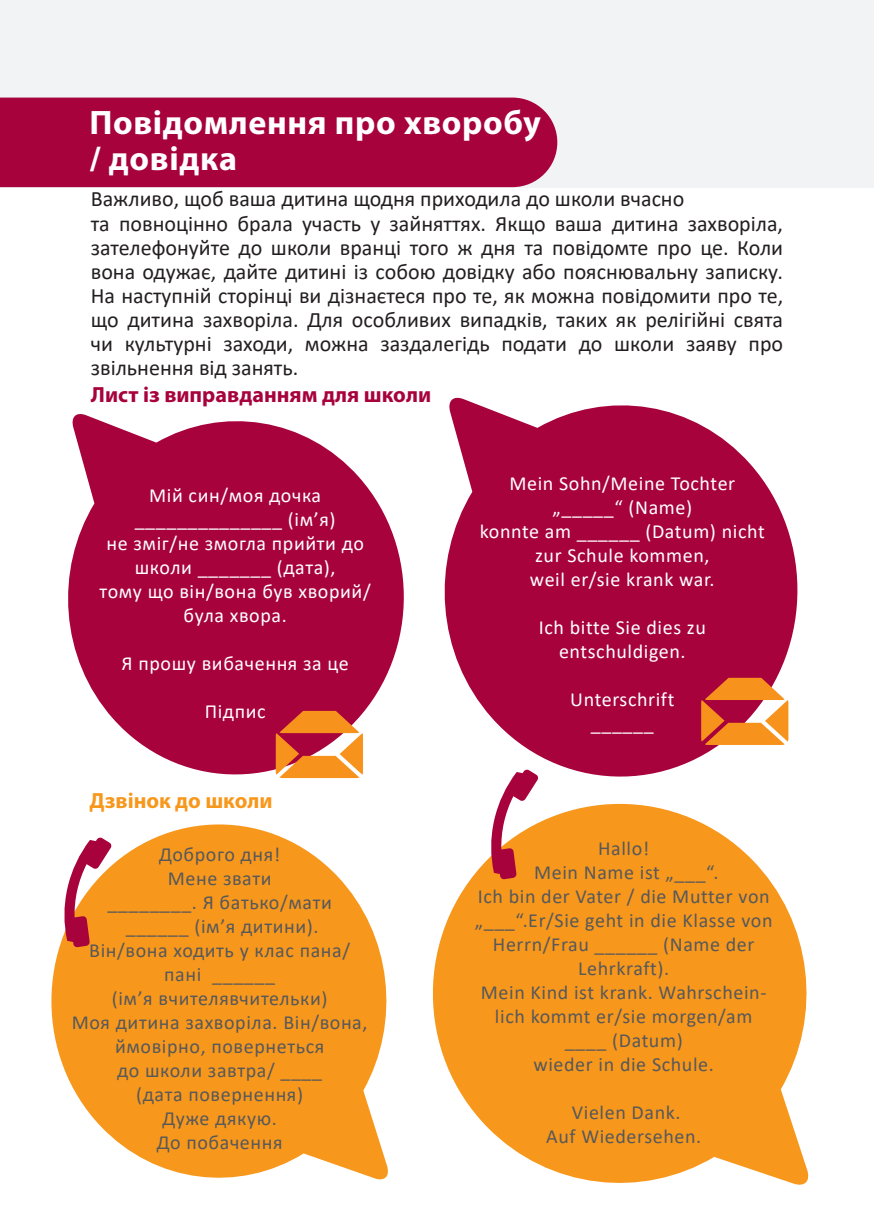
<style>
.page{position:relative;width:874px;height:1225px;background:#fff}
.page>*{position:absolute;margin:0;border:0;box-sizing:border-box;transform-origin:0 0}
.t1{font:700 34px/36px "Myriad Pro";letter-spacing:.02em;color:#fff}
.t2{font:22px/24px "Calibri";color:#231f20}
.t3{font:700 22px "Myriad Pro";color:#a7023c}
.t4{font:700 22px "Myriad Pro";color:#f7981d}
.t5{font:20px/24px "Calibri";letter-spacing:.03em;color:#57585a;text-align:center}
.t6{font:20px/24px "Calibri";letter-spacing:.03em;color:#fff;text-align:center}
</style>
<div class="page">
<div style="left:0;top:0;width:873px;height:187px;background:#f2f3f4"></div>
<div style="left:0;top:98px;width:557px;height:89px;background:#a7023c"></div>
<svg style="left:51px;top:824px;width:337px;height:356px;fill:#f7981d"></svg>
<svg style="left:63px;top:837px;width:49px;height:110px"></svg>
<svg style="left:68px;top:414px;width:336px;height:365px;fill:#a7023c"></svg>
<svg style="left:275px;top:711px;width:88px;height:67px;background:#e37c45"></svg>
<svg style="left:432px;top:803px;width:377px;height:382px;fill:#f7981d"></svg>
<svg style="left:490px;top:796px;width:48px;height:83px"></svg>
<svg style="left:444px;top:397px;width:354px;height:399px;fill:#a7023c"></svg>
<svg style="left:700px;top:678px;width:88px;height:67px;background:#e37d45"></svg>
<h1 class="t1" style="left:89px;top:104px;width:453px">Повідомлення про хворобу / довідка</h1>
<p class="t2" style="left:91px;top:187px;width:693px">Важливо, щоб ваша дитина щодня приходила до школи вчасно<br>та повноцінно брала участь у зайняттях. Якщо ваша дитина захворіла, зателефонуйте до школи вранці того ж дня та повідомте про це. Коли вона одужає, дайте дитині із собою довідку або пояснювальну записку.<br>На наступній сторінці ви дізнаєтеся про те, як можна повідомити про те, що дитина захворіла. Для особливих випадків, таких як релігійні свята чи культурні заходи, можна заздалегідь подати до школи заяву про звільнення від занять.</p>
<p class="t3" style="left:91px;top:380px;width:341px">Лист із виправданням для школи</p>
<p class="t6" style="left:99px;top:483px;width:272px">Мій син/моя дочка ______________ (ім’я)<br>не зміг/не змогла прийти до школи _______ (дата),<br>тому що він/вона був хворий/ була хвора.</p>
<p class="t6" style="left:121px;top:651px;width:228px">Я прошу вибачення за це</p>
<p class="t6" style="left:205px;top:699px;width:62px">Підпис</p>
<p class="t4" style="left:89px;top:786px;width:185px">Дзвінок до школи</p>
<p class="t5" style="left:72px;top:841px;width:297px">Доброго дня!<br>Мене звати<br>________. Я батько/мати<br>______ (ім’я дитини).<br>Він/вона ходить у клас пана/ пані ______<br>(ім’я вчителявчительки)<br>Моя дитина захворіла. Він/вона, ймовірно, повернеться<br>до школи завтра/ ____<br>(дата повернення)<br>Дуже дякую.<br>До побачення</p>
<p class="t6" style="left:479px;top:470px;width:286px">Mein Sohn/Meine Tochter „_____“ (Name)<br>konnte am ______ (Datum) nicht zur Schule kommen,<br>weil er/sie krank war.</p>
<p class="t6" style="left:538px;top:614px;width:168px">Ich bitte Sie dies zu entschuldigen.</p>
<p class="t6" style="left:570px;top:686px;width:105px">Unterschrift ______</p>
<p class="t5" style="left:474px;top:836px;width:299px">Hallo!<br>Mein Name ist „___“.<br>Ich bin der Vater / die Mutter von „___“.Er/Sie geht in die Klasse von<br>Herrn/Frau ______ (Name der<br>Lehrkraft).<br>Mein Kind ist krank. Wahrschein&shy;lich kommt er/sie morgen/am ____ (Datum)<br>wieder in die Schule.</p>
<p class="t5" style="left:546px;top:1100px;width:156px">Vielen Dank.<br>Auf Wiedersehen.</p>
</div>
